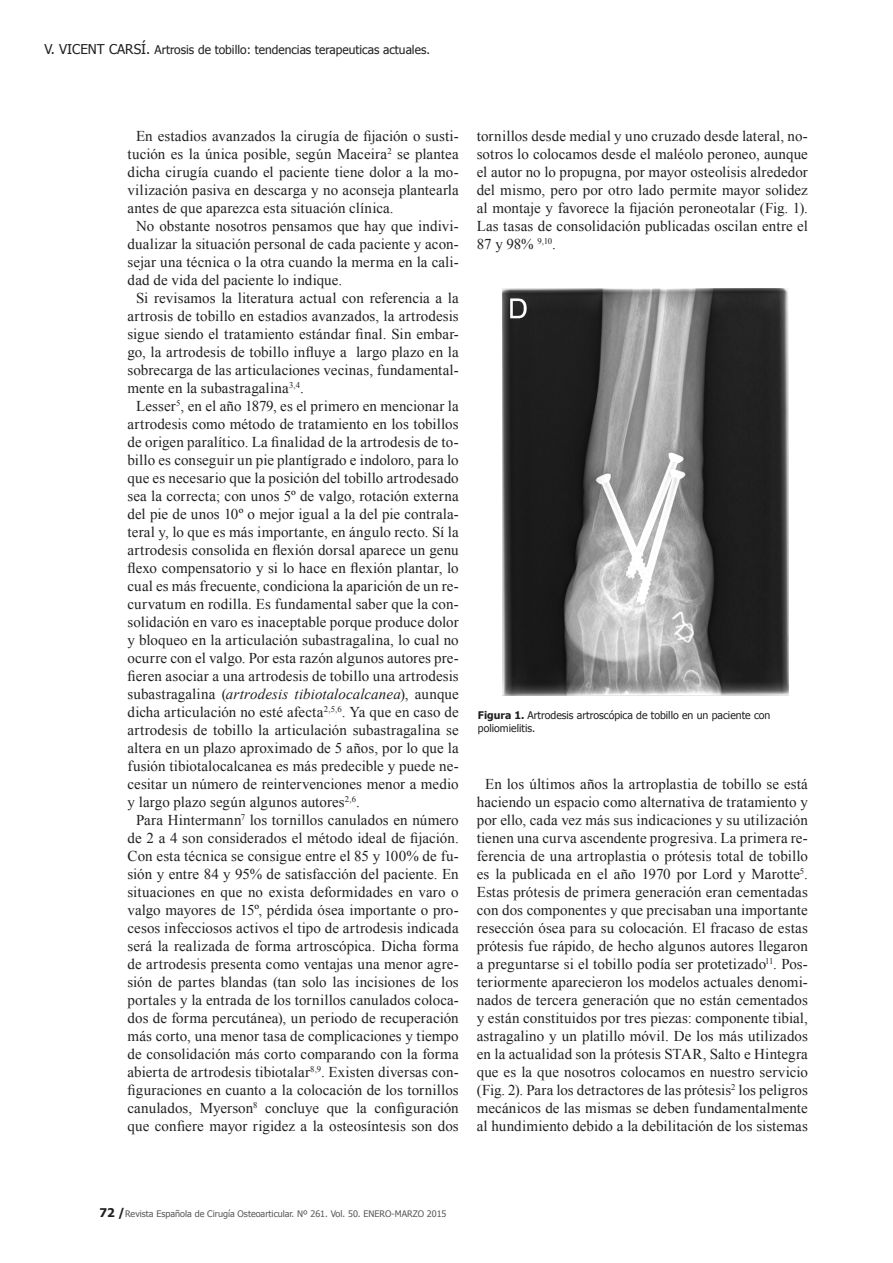
<style>
.page{position:relative;width:893px;height:1263px;background:#fff}
.page>*{position:absolute;margin:0;border:0;box-sizing:border-box;transform-origin:0 0}
.t1{font:15px/18px "Times New Roman";letter-spacing:.005em;color:#231f20;text-align:justify}
.t2{font:12px "Tahoma";color:#231f20}
.t3{font:10.5px/12.6px "Tahoma";color:#231f20}
.t4{font:9px "Tahoma";color:#57585a}
.s1{font-size:13.5px}
.s2{font-style:italic}
.s3{font-weight:700}
.s4{font-weight:700;font-size:12px;color:#231f20}
</style>
<div class="page">
<img style="left:503px;top:288px;width:285px;height:407px">
<p class="t2" style="left:45px;top:41px;width:387px"><span class="s1">V. VICENT CARSÍ.</span> Artrosis de tobillo: tendencias terapeuticas actuales.</p>
<p class="t1" style="left:128px;top:127px;width:333px;text-indent:9px">En estadios avanzados la cirugía de fijación o susti&shy;tución es la única posible, según Maceira<sup>2</sup> se plantea dicha cirugía cuando el paciente tiene dolor a la mo&shy;vilización pasiva en descarga y no aconseja plantearla antes de que aparezca esta situación clínica.</p>
<p class="t1" style="left:128px;top:217px;width:333px;text-indent:9px">No obstante nosotros pensamos que hay que indivi&shy;dualizar la situación personal de cada paciente y acon&shy;sejar una técnica o la otra cuando la merma en la cali&shy;dad de vida del paciente lo indique.</p>
<p class="t1" style="left:128px;top:289px;width:333px;text-indent:9px">Si revisamos la literatura actual con referencia a la artrosis de tobillo en estadios avanzados, la artrodesis sigue siendo el tratamiento estándar final. Sin embar&shy;go, la artrodesis de tobillo influye a largo plazo en la sobrecarga de las articulaciones vecinas, fundamental&shy;mente en la subastragalina<sup>3,4</sup>.</p>
<p class="t1" style="left:128px;top:397px;width:333px;text-indent:9px">Lesser<sup>5</sup>, en el año 1879, es el primero en mencionar la artrodesis como método de tratamiento en los tobillos de origen paralítico. La finalidad de la artrodesis de to&shy;billo es conseguir un pie plantígrado e indoloro, para lo que es necesario que la posición del tobillo artrodesado sea la correcta; con unos 5º de valgo, rotación externa del pie de unos 10º o mejor igual a la del pie contrala&shy;teral y, lo que es más importante, en ángulo recto. Sí la artrodesis consolida en flexión dorsal aparece un genu flexo compensatorio y si lo hace en flexión plantar, lo cual es más frecuente, condiciona la aparición de un re&shy;curvatum en rodilla. Es fundamental saber que la con&shy;solidación en varo es inaceptable porque produce dolor y bloqueo en la articulación subastragalina, lo cual no ocurre con el valgo. Por esta razón algunos autores pre&shy;fieren asociar a una artrodesis de tobillo una artrodesis subastragalina (<span class="s2">artrodesis tibiotalocalcanea</span>), aunque dicha articulación no esté afecta<sup>2,5,6</sup>. Ya que en caso de artrodesis de tobillo la articulación subastragalina se altera en un plazo aproximado de 5 años, por lo que la fusión tibiotalocalcanea es más predecible y puede ne&shy;cesitar un número de reintervenciones menor a medio y largo plazo según algunos autores<sup>2,6</sup>.</p>
<p class="t1" style="left:128px;top:811px;width:333px;text-align:center">Para Hintermann<sup>7</sup> los tornillos canulados en número de 2 a 4 son considerados el método ideal de fijación.<br>Con esta técnica se consigue entre el 85 y 100% de fu&shy;sión y entre 84 y 95% de satisfacción del paciente. En situaciones en que no exista deformidades en varo o valgo mayores de 15º, pérdida ósea importante o pro&shy;cesos infecciosos activos el tipo de artrodesis indicada será la realizada de forma artroscópica. Dicha forma de artrodesis presenta como ventajas una menor agre&shy;sión de partes blandas (tan solo las incisiones de los portales y la entrada de los tornillos canulados coloca&shy;dos de forma percutánea), un periodo de recuperación más corto, una menor tasa de complicaciones y tiempo de consolidación más corto comparando con la forma abierta de artrodesis tibiotalar<sup>8,9</sup>. Existen diversas con&shy;figuraciones en cuanto a la colocación de los tornillos canulados, Myerson<sup>8</sup> concluye que la configuración que confiere mayor rigidez a la osteosíntesis son dos</p>
<p class="t1" style="left:477px;top:127px;width:333px">tornillos desde medial y uno cruzado desde lateral, no&shy;sotros lo colocamos desde el maléolo peroneo, aunque el autor no lo propugna, por mayor osteolisis alrededor del mismo, pero por otro lado permite mayor solidez al montaje y favorece la fijación peroneotalar (Fig. 1).<br>Las tasas de consolidación publicadas oscilan entre el 87 y 98% <sup>9,10</sup>.</p>
<p class="t3" style="left:478px;top:708px;width:294px"><span class="s3">Figura 1.</span> Artrodesis artroscópica de tobillo en un paciente con poliomielitis.</p>
<p class="t1" style="left:477px;top:775px;width:333px;text-align:center">En los últimos años la artroplastia de tobillo se está haciendo un espacio como alternativa de tratamiento y por ello, cada vez más sus indicaciones y su utilización tienen una curva ascendente progresiva. La primera re&shy;ferencia de una artroplastia o prótesis total de tobillo es la publicada en el año 1970 por Lord y Marotte<sup>5</sup>.<br>Estas prótesis de primera generación eran cementadas con dos componentes y que precisaban una importante resección ósea para su colocación. El fracaso de estas prótesis fue rápido, de hecho algunos autores llegaron a preguntarse si el tobillo podía ser protetizado<sup>11</sup>. Pos&shy;teriormente aparecieron los modelos actuales denomi&shy;nados de tercera generación que no están cementados y están constituidos por tres piezas: componente tibial, astragalino y un platillo móvil. De los más utilizados en la actualidad son la prótesis STAR, Salto e Hintegra que es la que nosotros colocamos en nuestro servicio (Fig. 2). Para los detractores de las prótesis<sup>2</sup> los peligros mecánicos de las mismas se deben fundamentalmente al hundimiento debido a la debilitación de los sistemas</p>
<p class="t4" style="left:99px;top:1207px;width:349px"><span class="s4">72 /</span>Revista Española de Cirugía Osteoarticular. Nº 261. Vol. 50. ENERO-MARZO 2015</p>
</div>
